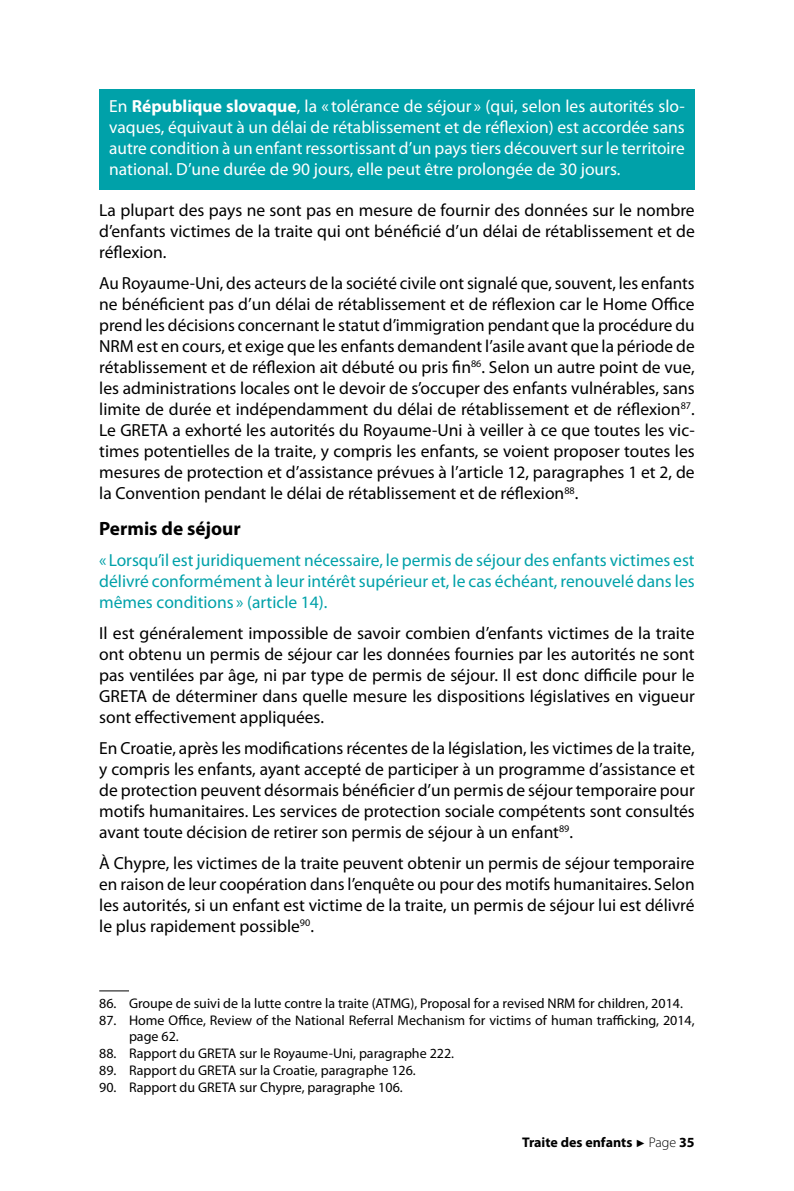
<style>
.page{position:relative;width:794px;height:1191px;background:#fff}
.page>*{position:absolute;margin:0;border:0;box-sizing:border-box;transform-origin:0 0}
.t1{font:700 19.25px "Myriad Pro";color:#000}
.t2{font:17.5px/21px "Myriad Pro";color:#000;text-align:justify}
.t3{font:17.5px/21px "Myriad Pro";color:#fff;text-align:justify}
.t4{font:17.5px/21px "Myriad Pro";color:#00a1a9;text-align:justify}
.t5{font:14px/16.8px "Myriad Pro";color:#000}
.t6{font:700 14px "Myriad Pro";color:#000}
.s1{font-weight:700}
.s2{font-family:"Arial";font-weight:400;font-size:10.5px}
.s3{font-weight:300}
</style>
<div class="page">
<div style="left:99px;top:89px;width:595px;height:101px;background:#00a1a9"></div>
<hr style="left:99px;top:990px;width:30px;height:1px;background:#000">
<p class="t3" style="left:109px;top:96px;width:577px">En <span class="s1">République slovaque</span>, la « tolérance de séjour » (qui, selon les autorités slo&shy;vaques, équivaut à un délai de rétablissement et de réflexion) est accordée sans autre condition à un enfant ressortissant d’un pays tiers découvert sur le territoire national. D’une durée de 90 jours, elle peut être prolongée de 30 jours.</p>
<p class="t2" style="left:99px;top:200px;width:597px">La plupart des pays ne sont pas en mesure de fournir des données sur le nombre d’enfants victimes de la traite qui ont bénéficié d’un délai de rétablissement et de réflexion.</p>
<p class="t2" style="left:99px;top:272px;width:597px">Au Royaume-Uni, des acteurs de la société civile ont signalé que, souvent, les enfants ne bénéficient pas d’un délai de rétablissement et de réflexion car le Home Office prend les décisions concernant le statut d’immigration pendant que la procédure du NRM est en cours, et exige que les enfants demandent l’asile avant que la période de rétablissement et de réflexion ait débuté ou pris fin<sup>86</sup>. Selon un autre point de vue, les administrations locales ont le devoir de s’occuper des enfants vulnérables, sans limite de durée et indépendamment du délai de rétablissement et de réflexion<sup>87</sup>.<br>Le GRETA a exhorté les autorités du Royaume-Uni à veiller à ce que toutes les vic&shy;times potentielles de la traite, y compris les enfants, se voient proposer toutes les mesures de protection et d’assistance prévues à l’article 12, paragraphes 1 et 2, de la Convention pendant le délai de rétablissement et de réflexion<sup>88</sup>.</p>
<p class="t1" style="left:99px;top:516px;width:143px">Permis de séjour</p>
<p class="t4" style="left:99px;top:549px;width:597px">« Lorsqu’il est juridiquement nécessaire, le permis de séjour des enfants victimes est délivré conformément à leur intérêt supérieur et, le cas échéant, renouvelé dans les mêmes conditions » (article 14).</p>
<p class="t2" style="left:99px;top:622px;width:597px">Il est généralement impossible de savoir combien d’enfants victimes de la traite ont obtenu un permis de séjour car les données fournies par les autorités ne sont pas ventilées par âge, ni par type de permis de séjour. Il est donc difficile pour le GRETA de déterminer dans quelle mesure les dispositions législatives en vigueur sont effectivement appliquées.</p>
<p class="t2" style="left:99px;top:737px;width:597px">En Croatie, après les modifications récentes de la législation, les victimes de la traite, y compris les enfants, ayant accepté de participer à un programme d’assistance et de protection peuvent désormais bénéficier d’un permis de séjour temporaire pour motifs humanitaires. Les services de protection sociale compétents sont consultés avant toute décision de retirer son permis de séjour à un enfant<sup>89</sup>.</p>
<p class="t2" style="left:99px;top:852px;width:597px">À Chypre, les victimes de la traite peuvent obtenir un permis de séjour temporaire en raison de leur coopération dans l’enquête ou pour des motifs humanitaires. Selon les autorités, si un enfant est victime de la traite, un permis de séjour lui est délivré le plus rapidement possible<sup>90</sup>.</p>
<p class="t5" style="left:99px;top:994px;width:585px">86. Groupe de suivi de la lutte contre la traite (ATMG), Proposal for a revised NRM for children, 2014.</p>
<p class="t5" style="left:129px;top:1011px;width:567px;text-indent:-30px">87. Home Office, Review of the National Referral Mechanism for victims of human trafficking, 2014, page 62.</p>
<p class="t5" style="left:99px;top:1044px;width:356px">88. Rapport du GRETA sur le Royaume-Uni, paragraphe 222.</p>
<p class="t5" style="left:99px;top:1061px;width:318px">89. Rapport du GRETA sur la Croatie, paragraphe 126.</p>
<p class="t5" style="left:99px;top:1078px;width:305px">90. Rapport du GRETA sur Chypre, paragraphe 106.</p>
<p class="t6" style="left:522px;top:1132px;width:174px">Traite des enfants <span class="s2">►</span> <span class="s3">Page</span> 35</p>
</div>
